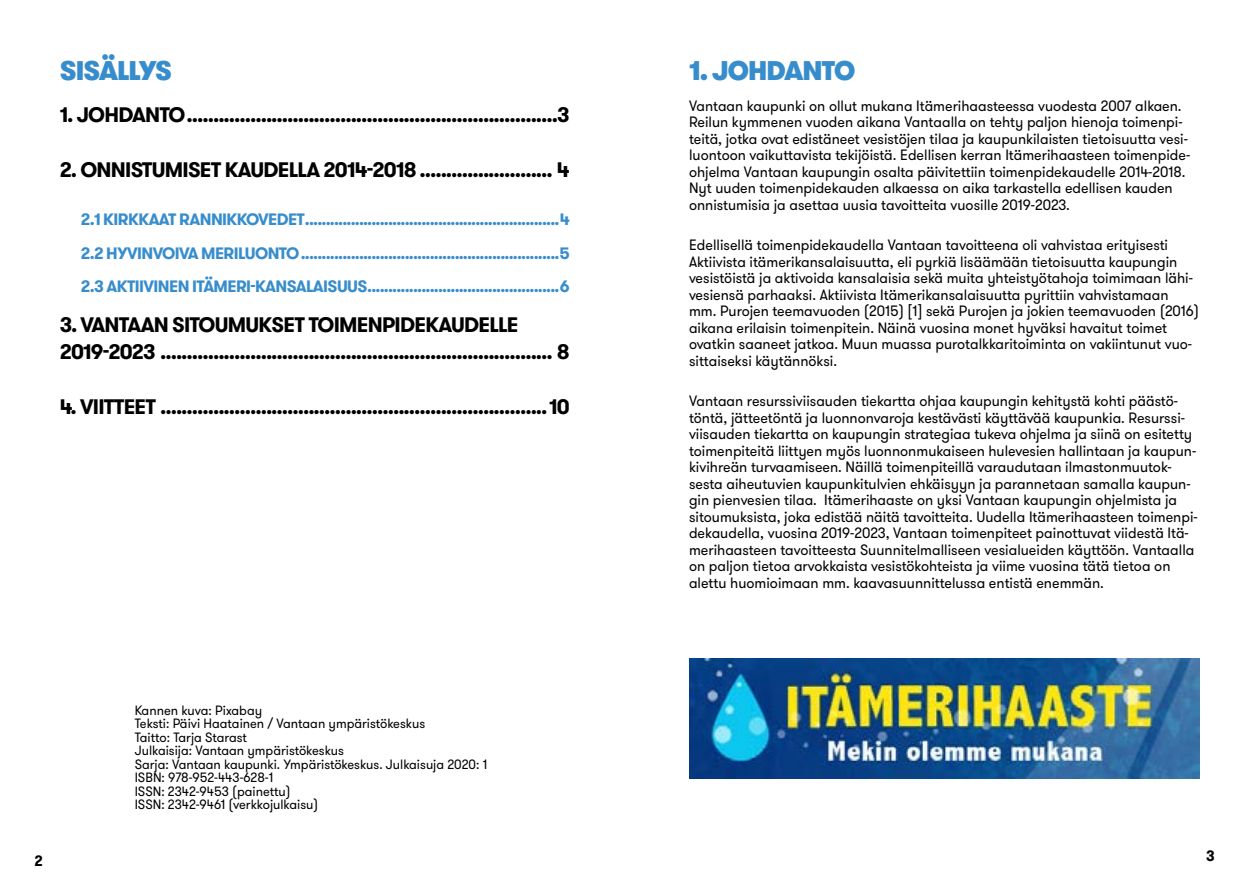
<style>
.page{position:relative;width:1259px;height:893px;background:#fff}
.page>*{position:absolute;margin:0;border:0;box-sizing:border-box;transform-origin:0 0}
.otsikko1_A5{font:900 27px "GT Walsheim";letter-spacing:-.045em;color:#378dcc}
.t1{font:700 21px/27px "GT Walsheim";letter-spacing:-.035em;color:#000}
.t2{font:700 16.5px "GT Walsheim";letter-spacing:-.035em;color:#378dcc}
.leipis{font:15px/16.5px "GT Walsheim";color:#000;scale:.96 1}
.t3{font:700 15px "GT Walsheim";color:#000;scale:.96 1}
.takakansi__julkaisij{font:13.5px/13.5px "GT Walsheim";color:#000;scale:.96 1}
</style>
<div class="page">
<img style="left:689px;top:658px;width:510px;height:120px">
<h1 class="otsikko1_A5" style="left:60px;top:52px;width:114px">SISÄLLYS</h1>
<p class="t1" style="left:60px;top:101px;width:511px">1. JOHDANTO......................................................................3</p>
<p class="t1" style="left:60px;top:156px;width:511px">2. ONNISTUMISET KAUDELLA 2014-2018 ......................... 4</p>
<p class="t2" style="left:81px;top:209px;width:490px">2.1 KIRKKAAT RANNIKKOVEDET.............................................................4</p>
<p class="t2" style="left:81px;top:242px;width:490px">2.2 HYVINVOIVA MERILUONTO..............................................................5</p>
<p class="t2" style="left:81px;top:276px;width:490px">2.3 AKTIIVINEN ITÄMERI-KANSALAISUUS..............................................6</p>
<p class="t1" style="left:60px;top:311px;width:511px">3. VANTAAN SITOUMUKSET TOIMENPIDEKAUDELLE<br>2019-2023 .......................................................................... 8</p>
<p class="t1" style="left:60px;top:393px;width:511px">4. VIITTEET .........................................................................10</p>
<p class="takakansi__julkaisij" style="left:135px;top:704px;width:369px">Kannen kuva: Pixabay<br>Teksti: Päivi Haatainen / Vantaan ympäristökeskus<br>Taitto: Tarja Starast<br>Julkaisija: Vantaan ympäristökeskus<br>Sarja: Vantaan kaupunki. Ympäristökeskus. Julkaisuja 2020: 1<br>ISBN: 978-952-443-628-1<br>ISSN: 2342-9453 (painettu)<br>ISSN: 2342-9461 (verkkojulkaisu)</p>
<h1 class="otsikko1_A5" style="left:689px;top:52px;width:167px">1. JOHDANTO</h1>
<p class="leipis" style="left:689px;top:97px;width:523px">Vantaan kaupunki on ollut mukana Itämerihaasteessa vuodesta 2007 alkaen.<br>Reilun kymmenen vuoden aikana Vantaalla on tehty paljon hienoja toimenpi&shy;teitä, jotka ovat edistäneet vesistöjen tilaa ja kaupunkilaisten tietoisuutta vesi&shy;luontoon vaikuttavista tekijöistä. Edellisen kerran Itämerihaasteen toimenpide&shy;ohjelma Vantaan kaupungin osalta päivitettiin toimenpidekaudelle 2014-2018.<br>Nyt uuden toimenpidekauden alkaessa on aika tarkastella edellisen kauden onnistumisia ja asettaa uusia tavoitteita vuosille 2019-2023.</p>
<p class="leipis" style="left:689px;top:237px;width:533px">Edellisellä toimenpidekaudella Vantaan tavoitteena oli vahvistaa erityisesti Aktiivista itämerikansalaisuutta, eli pyrkiä lisäämään tietoisuutta kaupungin vesistöistä ja aktivoida kansalaisia sekä muita yhteistyötahoja toimimaan lähi&shy;vesiensä parhaaksi. Aktiivista Itämerikansalaisuutta pyrittiin vahvistamaan mm. Purojen teemavuoden (2015) [1] sekä Purojen ja jokien teemavuoden (2016) aikana erilaisin toimenpitein. Näinä vuosina monet hyväksi havaitut toimet ovatkin saaneet jatkoa. Muun muassa purotalkkaritoiminta on vakiintunut vuo&shy;sittaiseksi käytännöksi.</p>
<p class="leipis" style="left:689px;top:393px;width:531px">Vantaan resurssiviisauden tiekartta ohjaa kaupungin kehitystä kohti päästö&shy;töntä, jätteetöntä ja luonnonvaroja kestävästi käyttävää kaupunkia. Resurssi&shy;viisauden tiekartta on kaupungin strategiaa tukeva ohjelma ja siinä on esitetty toimenpiteitä liittyen myös luonnonmukaiseen hulevesien hallintaan ja kaupun&shy;kivihreän turvaamiseen. Näillä toimenpiteillä varaudutaan ilmastonmuutok&shy;sesta aiheutuvien kaupunkitulvien ehkäisyyn ja parannetaan samalla kaupun&shy;gin pienvesien tilaa. Itämerihaaste on yksi Vantaan kaupungin ohjelmista ja sitoumuksista, joka edistää näitä tavoitteita. Uudella Itämerihaasteen toimenpi&shy;dekaudella, vuosina 2019-2023, Vantaan toimenpiteet painottuvat viidestä Itä&shy;merihaasteen tavoitteesta Suunnitelmalliseen vesialueiden käyttöön. Vantaalla on paljon tietoa arvokkaista vesistökohteista ja viime vuosina tätä tietoa on alettu huomioimaan mm. kaavasuunnittelussa entistä enemmän.</p>
<p class="t3" style="left:35px;top:851px;width:10px">2</p>
<p class="t3" style="left:1206px;top:846px;width:11px">3</p>
</div>
